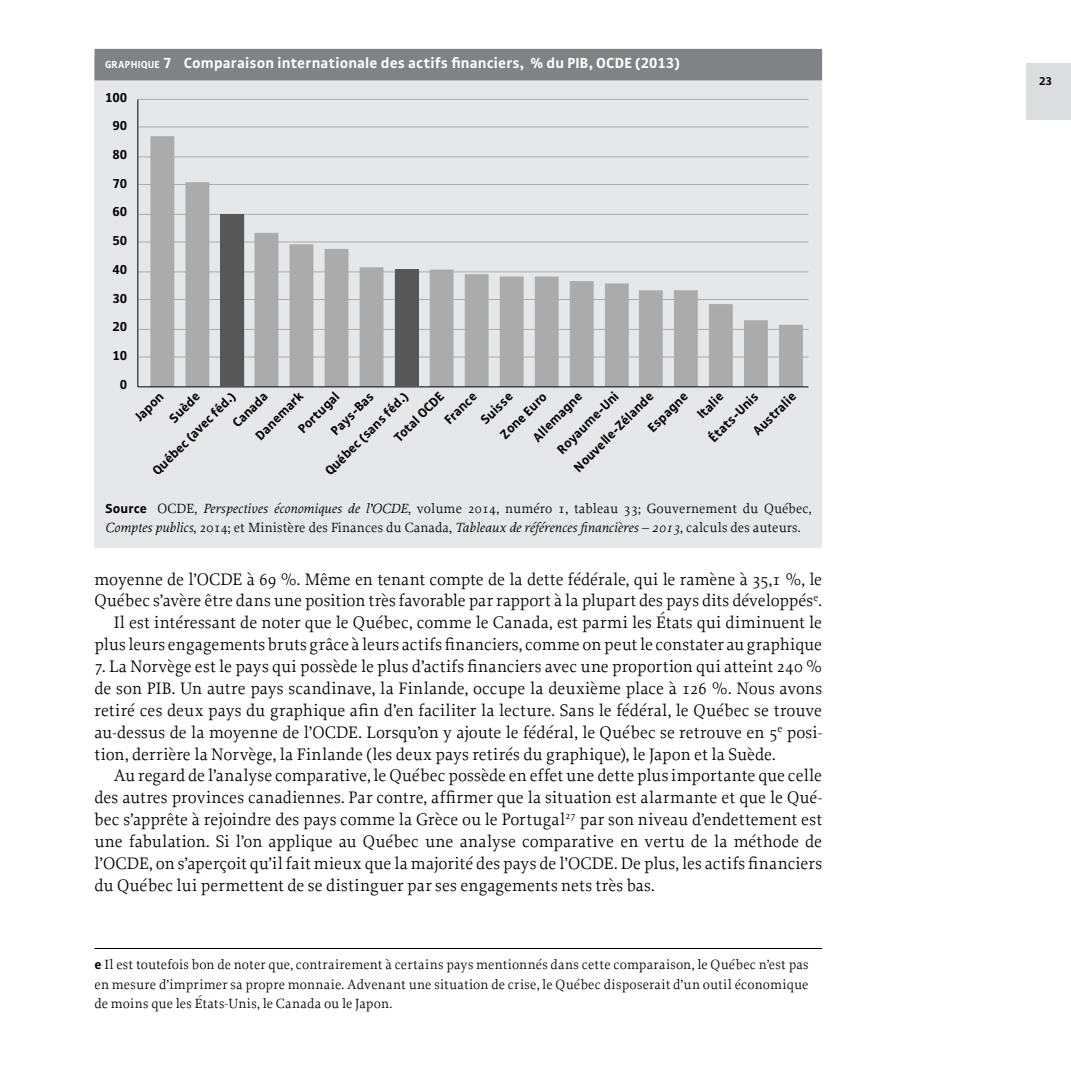
<style>
.page{position:relative;width:1071px;height:1071px;background:#fff}
.page>*{position:absolute;margin:0;border:0;box-sizing:border-box;transform-origin:0 0}
.t1{font:17.5px/21.9px "Proforma";letter-spacing:.005em;color:#000;text-align:justify}
.t2{font:700 15.75px "Gak Sans";letter-spacing:.01em;color:#fff}
.t3{font:14px/19.2px "Proforma";letter-spacing:.01em;color:#000;text-align:justify}
.t4{font:700 14px "Gak Sans";color:#000}
.t5{font:700 12.25px "Gak Sans";color:#000}
.s1{font-size:11.03px}
.s2{font-style:inherit}
.s3{font-family:"Gak Sans";font-weight:700}
.s4{font-style:italic}
</style>
<div class="page">
<div style="left:1027px;top:63px;width:44px;height:57px;background:#dcddde"></div>
<hr style="left:94px;top:948px;width:728px;height:1px;background:#000">
<div style="left:94px;top:56px;width:728px;height:492px;background:#e6e7e8"></div>
<div style="left:94px;top:49px;width:728px;height:31px;background:#808285"></div>
<hr style="left:139px;top:357px;width:669px;height:1px;background:#ababab">
<hr style="left:139px;top:329px;width:669px;height:1px;background:#ababab">
<hr style="left:139px;top:299px;width:669px;height:1px;background:#ababab">
<hr style="left:139px;top:272px;width:669px;height:1px;background:#ababab">
<hr style="left:139px;top:242px;width:669px;height:1px;background:#ababab">
<hr style="left:139px;top:214px;width:669px;height:1px;background:#ababab">
<hr style="left:139px;top:184px;width:669px;height:1px;background:#ababab">
<hr style="left:139px;top:157px;width:669px;height:1px;background:#ababab">
<hr style="left:139px;top:127px;width:669px;height:1px;background:#ababab">
<hr style="left:139px;top:99px;width:669px;height:1px;background:#ababab">
<svg style="left:150px;top:136px;width:653px;height:251px"></svg>
<hr style="left:138px;top:99px;width:1px;height:288px;background:#000">
<hr style="left:138px;top:387px;width:670px;height:1px;background:#000">
<div style="left:221px;top:214px;width:23px;height:173px;background:#575757"></div>
<div style="left:395px;top:270px;width:24px;height:117px;background:#575757"></div>
<p class="t2" style="left:105px;top:54px;width:576px"><span class="s1">GRAPHIQUE</span> <span class="s2">7</span> Comparaison internationale des actifs financiers, % du PIB, OCDE (2013)</p>
<p class="t4" style="left:105px;top:89px;width:24px">100</p>
<p class="t4" style="left:112px;top:118px;width:16px">90</p>
<p class="t4" style="left:112px;top:147px;width:16px">80</p>
<p class="t4" style="left:112px;top:176px;width:16px">70</p>
<p class="t4" style="left:112px;top:204px;width:16px">60</p>
<p class="t4" style="left:112px;top:233px;width:16px">50</p>
<p class="t4" style="left:112px;top:262px;width:16px">40</p>
<p class="t4" style="left:112px;top:290px;width:16px">30</p>
<p class="t4" style="left:112px;top:319px;width:16px">20</p>
<p class="t4" style="left:112px;top:348px;width:16px">10</p>
<p class="t4" style="left:120px;top:377px;width:9px">0</p>
<p class="t4" style="left:252px;top:432px;width:63px;rotate:-45deg">Danemark</p>
<p class="t4" style="left:554px;top:446px;width:83px;rotate:-45deg">Royaume-Uni</p>
<p class="t4" style="left:295px;top:426px;width:54px;rotate:-45deg">Portugal</p>
<p class="t4" style="left:322px;top:468px;width:113px;rotate:-45deg">Québec (sans féd.)</p>
<p class="t4" style="left:149px;top:467px;width:113px;rotate:-45deg">Québec (avec féd.)</p>
<p class="t4" style="left:391px;top:434px;width:66px;rotate:-45deg">Total OCDE</p>
<p class="t4" style="left:441px;top:417px;width:41px;rotate:-45deg">France</p>
<p class="t4" style="left:477px;top:416px;width:41px;rotate:-45deg">Suisse</p>
<p class="t4" style="left:571px;top:464px;width:108px;rotate:-45deg">Nouvelle-Zélande</p>
<p class="t4" style="left:644px;top:424px;width:52px;rotate:-45deg">Espagne</p>
<p class="t4" style="left:694px;top:411px;width:33px;rotate:-45deg">Italie</p>
<p class="t4" style="left:750px;top:428px;width:56px;rotate:-45deg">Australie</p>
<p class="t4" style="left:497px;top:431px;width:61px;rotate:-45deg">Zone Euro</p>
<p class="t4" style="left:132px;top:413px;width:36px;rotate:-45deg">Japon</p>
<p class="t4" style="left:166px;top:415px;width:39px;rotate:-45deg">Suède</p>
<p class="t4" style="left:529px;top:434px;width:65px;rotate:-45deg">Allemagne</p>
<p class="t4" style="left:328px;top:427px;width:56px;rotate:-45deg">Pays-Bas</p>
<p class="t4" style="left:229px;top:420px;width:45px;rotate:-45deg">Canada</p>
<p class="t4" style="left:706px;top:434px;width:65px;rotate:-45deg">États-Unis</p>
<p class="t3" style="left:105px;top:498px;width:708px"><span class="s3">Source</span> OCDE, <span class="s4">Perspectives économiques de l’OCDE</span>, volume 2014, numéro 1, tableau 33; Gouvernement du Québec,<br><span class="s4">Comptes publics</span>, 2014; et Ministère des Finances du Canada, <span class="s4">Tableaux de références financières – 2013</span>, calculs des auteurs.</p>
<p class="t1" style="left:94px;top:568px;width:729px;text-align:right">moyenne de l’OCDE à 69 %. Même en tenant compte de la dette fédérale, qui le ramène à 35,1 %, le Québec s’avère être dans une position très favorable par rapport à la plupart des pays dits développés<sup>e</sup>.<br>Il est intéressant de noter que le Québec, comme le Canada, est parmi les États qui diminuent le plus leurs engagements bruts grâce à leurs actifs financiers, comme on peut le constater au graphique</p>
<p class="t1" style="left:95px;top:655px;width:729px">7. La Norvège est le pays qui possède le plus d’actifs financiers avec une proportion qui atteint 240 % de son PIB. Un autre pays scandinave, la Finlande, occupe la deuxième place à 126 %. Nous avons retiré ces deux pays du graphique afin d’en faciliter la lecture. Sans le fédéral, le Québec se trouve au-dessus de la moyenne de l’OCDE. Lorsqu’on y ajoute le fédéral, le Québec se retrouve en 5<sup>e</sup> posi&shy;tion, derrière la Norvège, la Finlande (les deux pays retirés du graphique), le Japon et la Suède.</p>
<p class="t1" style="left:95px;top:765px;width:729px;text-indent:19px">Au regard de l’analyse comparative, le Québec possède en effet une dette plus importante que celle des autres provinces canadiennes. Par contre, affirmer que la situation est alarmante et que le Qué&shy;bec s’apprête à rejoindre des pays comme la Grèce ou le Portugal<sup>27</sup> par son niveau d’endettement est une fabulation. Si l’on applique au Québec une analyse comparative en vertu de la méthode de l’OCDE, on s’aperçoit qu’il fait mieux que la majorité des pays de l’OCDE. De plus, les actifs financiers du Québec lui permettent de se distinguer par ses engagements nets très bas.</p>
<p class="t3" style="left:94px;top:955px;width:716px"><span class="s3">e</span> Il est toutefois bon de noter que, contrairement à certains pays mentionnés dans cette comparaison, le Québec n’est pas en mesure d’imprimer sa propre monnaie. Advenant une situation de crise, le Québec disposerait d’un outil économique de moins que les États-Unis, le Canada ou le Japon.</p>
<p class="t5" style="left:1039px;top:74px;width:14px">23</p>
</div>
